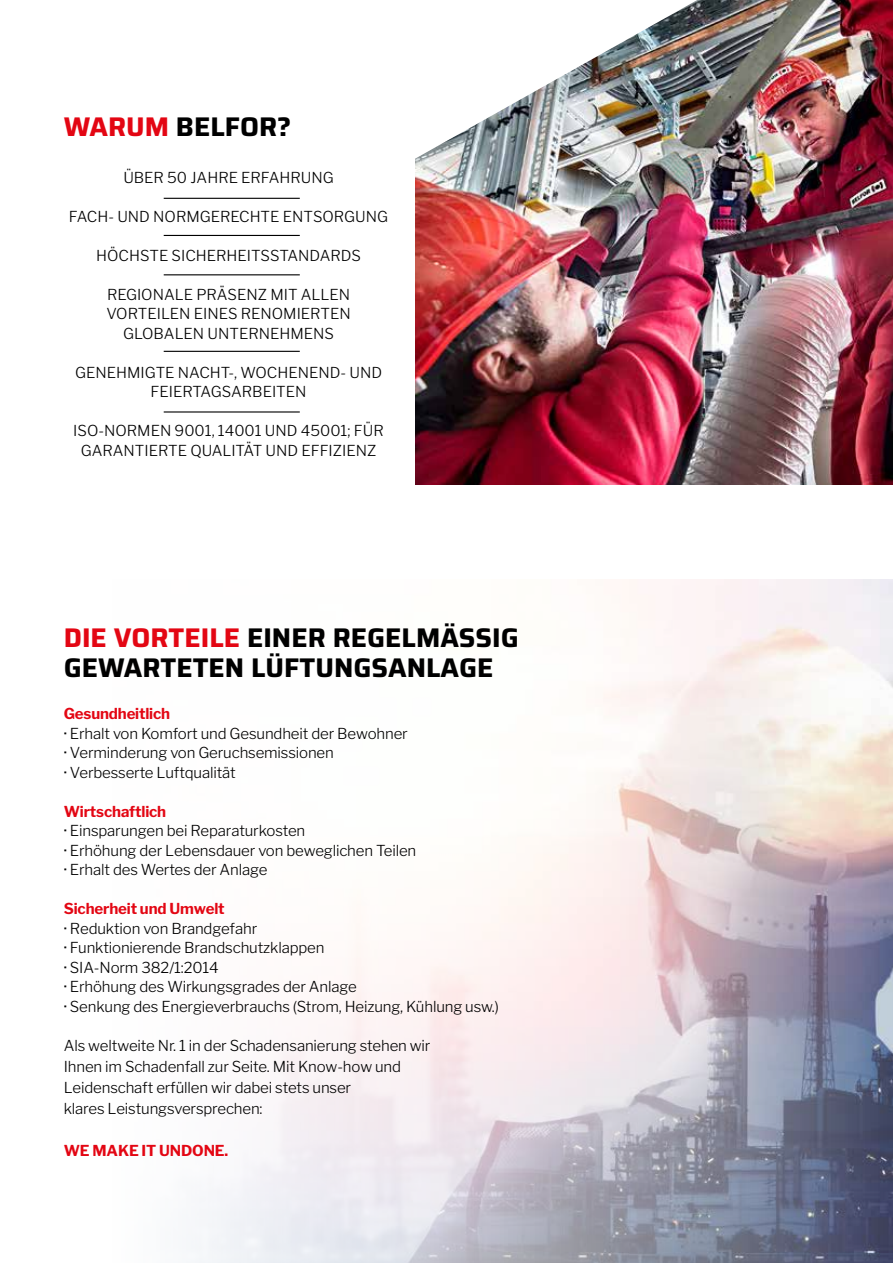
<style>
.page{position:relative;width:893px;height:1263px;background:#fff}
.page>*{position:absolute;margin:0;border:0;box-sizing:border-box;transform-origin:0 0}
.t1{font:700 27px/30px "Saira";color:#000}
.t2{font:300 15px/19.5px "Libre Franklin";letter-spacing:-.01em;color:#000}
.t3{font:100 15px "Libre Franklin";letter-spacing:-.01em;color:#e30613}
.s1{color:#e30613}
.s2{font-weight:100;color:#e30613}
.s3{font-weight:500}
</style>
<div class="page">
<svg style="left:191px;top:579px;width:702px;height:684px"></svg>
<img style="left:415px;top:0;width:478px;height:485px">
<img style="left:415px;top:0;width:282px;height:392px">
<hr style="left:164px;top:198px;width:136px;height:1px;background:#000">
<hr style="left:164px;top:235px;width:136px;height:1px;background:#000">
<hr style="left:164px;top:274px;width:136px;height:1px;background:#000">
<hr style="left:164px;top:351px;width:136px;height:1px;background:#000">
<hr style="left:164px;top:411px;width:136px;height:2px;background:#000">
<h1 class="t1" style="left:64px;top:111px;width:229px"><span class="s1">WARUM</span> BELFOR?</h1>
<p class="t2" style="left:123px;top:168px;width:212px">ÜBER 50 JAHRE ERFAHRUNG</p>
<p class="t2" style="left:69px;top:207px;width:321px">FACH- UND NORMGERECHTE ENTSORGUNG</p>
<p class="t2" style="left:96px;top:246px;width:266px">HÖCHSTE SICHERHEITSSTANDARDS</p>
<p class="t2" style="left:106px;top:285px;width:246px;text-align:center">REGIONALE PRÄSENZ MIT ALLEN<br>VORTEILEN EINES RENOMIERTEN<br>GLOBALEN UNTERNEHMENS</p>
<p class="t2" style="left:75px;top:363px;width:308px;text-align:center">GENEHMIGTE NACHT-, WOCHENEND- UND<br>FEIERTAGSARBEITEN</p>
<p class="t2" style="left:73px;top:421px;width:312px;text-align:center">ISO-NORMEN 9001, 14001 UND 45001; FÜR<br>GARANTIERTE QUALITÄT UND EFFIZIENZ</p>
<h1 class="t1" style="left:64px;top:622px;width:456px"><span class="s1">DIE VORTEILE</span> EINER REGELMÄSSIG<br>GEWARTETEN LÜFTUNGSANLAGE</h1>
<p class="t2" style="left:64px;top:704px;width:346px"><span class="s2">Gesundheitlich<br></span><span class="s3">·</span> Erhalt von Komfort und Gesundheit der Bewohner <span class="s3">·</span> Verminderung von Geruchsemissionen<br><span class="s3">·</span> Verbesserte Luftqualität</p>
<p class="t2" style="left:64px;top:801px;width:354px"><span class="s2">Wirtschaftlich<br></span><span class="s3">·</span> Einsparungen bei Reparaturkosten<br><span class="s3">·</span> Erhöhung der Lebensdauer von beweglichen Teilen <span class="s3">·</span> Erhalt des Wertes der Anlage</p>
<p class="t2" style="left:64px;top:899px;width:437px"><span class="s2">Sicherheit und Umwelt<br></span><span class="s3">·</span> Reduktion von Brandgefahr<br><span class="s3">·</span> Funktionierende Brandschutzklappen<br><span class="s3">·</span> SIA-Norm 382/1:2014<br><span class="s3">·</span> Erhöhung des Wirkungsgrades der Anlage<br><span class="s3">·</span> Senkung des Energieverbrauchs (Strom, Heizung, Kühlung usw.)</p>
<p class="t2" style="left:64px;top:1035px;width:368px;line-height:21px">Als weltweite Nr. 1 in der Schadensanierung stehen wir Ihnen im Schadenfall zur Seite. Mit Know-how und Leidenschaft erfüllen wir dabei stets unser<br>klares Leistungsversprechen:</p>
<p class="t3" style="left:64px;top:1139px;width:166px">WE MAKE IT UNDONE.</p>
</div>
